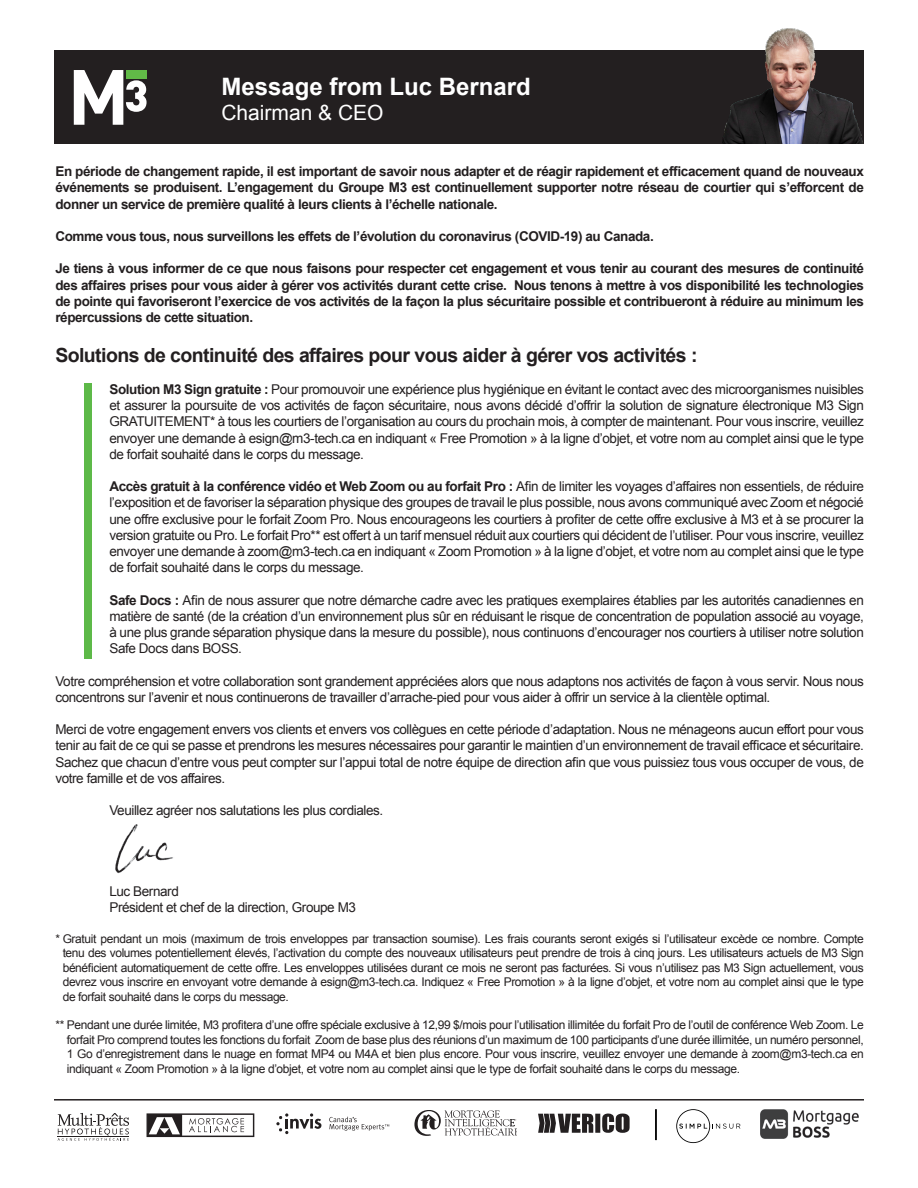
<style>
.page{position:relative;width:918px;height:1188px;background:#fff}
.page>*{position:absolute;margin:0;border:0;box-sizing:border-box;transform-origin:0 0}
.t1{font:700 24px "Arial";color:#fff}
.t2{font:21px "Arial";color:#fff}
.t3{font:700 19.5px "Arial";letter-spacing:-.03em;color:#231f20}
.t4{font:13.5px/16.2px "Arial";letter-spacing:-.03em;color:#231f20;text-align:justify}
.t5{font:700 13.5px/16.2px "Arial";letter-spacing:-.03em;color:#231f20;text-align:justify}
.t6{font:12px/14.4px "Arial";letter-spacing:-.03em;color:#231f20;text-align:justify}
.s1{font-weight:700}
</style>
<div class="page">
<div style="left:54px;top:51px;width:810px;height:93px;background:#231f20"></div>
<svg style="left:74px;top:70px;width:73px;height:55px"></svg>
<div style="left:126px;top:70px;width:21px;height:8px;background:#61ba47"></div>
<img style="left:723px;top:28px;width:141px;height:116px">
<hr style="left:54px;top:1099px;width:810px;height:2px;background:#231f20">
<img style="left:115px;top:824px;width:58px;height:50px">
<div style="left:85px;top:383px;width:7px;height:276px;background:#5db948"></div>
<svg style="left:676px;top:1109px;width:64px;height:34px"></svg>
<svg style="left:58px;top:1113px;width:71px;height:28px"></svg>
<svg style="left:538px;top:1114px;width:92px;height:19px"></svg>
<svg style="left:276px;top:1113px;width:45px;height:21px"></svg>
<svg style="left:329px;top:1117px;width:60px;height:14px"></svg>
<svg style="left:147px;top:1113px;width:107px;height:24px"></svg>
<img style="left:760px;top:1110px;width:99px;height:28px">
<hr style="left:655px;top:1109px;width:2px;height:31px;background:#000">
<svg style="left:414px;top:1111px;width:103px;height:25px"></svg>
<p class="t1" style="left:221px;top:71px;width:311px">Message from Luc Bernard</p>
<p class="t2" style="left:221px;top:99px;width:164px">Chairman &amp; CEO</p>
<p class="t5" style="left:55px;top:164px;width:810px">En période de changement rapide, il est important de savoir nous adapter et de réagir rapidement et efficacement quand de nouveaux événements se produisent. L’engagement du Groupe M3 est continuellement supporter notre réseau de courtier qui s’efforcent de donner un service de première qualité à leurs clients à l’échelle nationale.</p>
<p class="t5" style="left:55px;top:229px;width:600px">Comme vous tous, nous surveillons les effets de l’évolution du coronavirus (COVID-19) au Canada.</p>
<p class="t5" style="left:55px;top:261px;width:810px">Je tiens à vous informer de ce que nous faisons pour respecter cet engagement et vous tenir au courant des mesures de continuité des affaires prises pour vous aider à gérer vos activités durant cette crise. Nous tenons à mettre à vos disponibilité les technologies de pointe qui favoriseront l’exercice de vos activités de la façon la plus sécuritaire possible et contribueront à réduire au minimum les répercussions de cette situation.</p>
<p class="t3" style="left:55px;top:342px;width:644px">Solutions de continuité des affaires pour vous aider à gérer vos activités :</p>
<p class="t4" style="left:109px;top:381px;width:756px"><span class="s1">Solution M3 Sign gratuite :</span> Pour promouvoir une expérience plus hygiénique en évitant le contact avec des microorganismes nuisibles et assurer la poursuite de vos activités de façon sécuritaire, nous avons décidé d’offrir la solution de signature électronique M3 Sign GRATUITEMENT* à tous les courtiers de l’organisation au cours du prochain mois, à compter de maintenant. Pour vous inscrire, veuillez envoyer une demande à esign@m3-tech.ca en indiquant « Free Promotion » à la ligne d’objet, et votre nom au complet ainsi que le type de forfait souhaité dans le corps du message.</p>
<p class="t4" style="left:109px;top:478px;width:756px"><span class="s1">Accès gratuit à la conférence vidéo et Web Zoom ou au forfait Pro :</span> Afin de limiter les voyages d’affaires non essentiels, de réduire l’exposition et de favoriser la séparation physique des groupes de travail le plus possible, nous avons communiqué avec Zoom et négocié une offre exclusive pour le forfait Zoom Pro. Nous encourageons les courtiers à profiter de cette offre exclusive à M3 et à se procurer la version gratuite ou Pro. Le forfait Pro** est offert à un tarif mensuel réduit aux courtiers qui décident de l’utiliser. Pour vous inscrire, veuillez envoyer une demande à zoom@m3-tech.ca en indiquant « Zoom Promotion » à la ligne d’objet, et votre nom au complet ainsi que le type de forfait souhaité dans le corps du message.</p>
<p class="t4" style="left:109px;top:592px;width:756px"><span class="s1">Safe Docs :</span> Afin de nous assurer que notre démarche cadre avec les pratiques exemplaires établies par les autorités canadiennes en matière de santé (de la création d’un environnement plus sûr en réduisant le risque de concentration de population associé au voyage, à une plus grande séparation physique dans la mesure du possible), nous continuons d’encourager nos courtiers à utiliser notre solution Safe Docs dans BOSS.</p>
<p class="t4" style="left:55px;top:673px;width:810px">Votre compréhension et votre collaboration sont grandement appréciées alors que nous adaptons nos activités de façon à vous servir. Nous nous concentrons sur l’avenir et nous continuerons de travailler d’arrache-pied pour vous aider à offrir un service à la clientèle optimal.</p>
<p class="t4" style="left:55px;top:721px;width:810px">Merci de votre engagement envers vos clients et envers vos collègues en cette période d’adaptation. Nous ne ménageons aucun effort pour vous tenir au fait de ce qui se passe et prendrons les mesures nécessaires pour garantir le maintien d’un environnement de travail efficace et sécuritaire.<br>Sachez que chacun d’entre vous peut compter sur l’appui total de notre équipe de direction afin que vous puissiez tous vous occuper de vous, de votre famille et de vos affaires.</p>
<p class="t4" style="left:109px;top:802px;width:275px">Veuillez agréer nos salutations les plus cordiales.</p>
<p class="t4" style="left:109px;top:883px;width:71px">Luc Bernard</p>
<p class="t4" style="left:109px;top:900px;width:248px">Président et chef de la direction, Groupe M3</p>
<p class="t6" style="left:63px;top:932px;width:803px;text-indent:-7px">* Gratuit pendant un mois (maximum de trois enveloppes par transaction soumise). Les frais courants seront exigés si l’utilisateur excède ce nombre. Compte tenu des volumes potentiellement élevés, l’activation du compte des nouveaux utilisateurs peut prendre de trois à cinq jours. Les utilisateurs actuels de M3 Sign bénéficient automatiquement de cette offre. Les enveloppes utilisées durant ce mois ne seront pas facturées. Si vous n’utilisez pas M3 Sign actuellement, vous devrez vous inscrire en envoyant votre demande à esign@m3-tech.ca. Indiquez « Free Promotion » à la ligne d’objet, et votre nom au complet ainsi que le type de forfait souhaité dans le corps du message.</p>
<p class="t6" style="left:67px;top:1018px;width:798px;text-indent:-12px">** Pendant une durée limitée, M3 profitera d’une offre spéciale exclusive à 12,99 $/mois pour l’utilisation illimitée du forfait Pro de l’outil de conférence Web Zoom. Le forfait Pro comprend toutes les fonctions du forfait Zoom de base plus des réunions d’un maximum de 100 participants d’une durée illimitée, un numéro personnel, 1 Go d’enregistrement dans le nuage en format MP4 ou M4A et bien plus encore. Pour vous inscrire, veuillez envoyer une demande à zoom@m3-tech.ca en indiquant « Zoom Promotion » à la ligne d’objet, et votre nom au complet ainsi que le type de forfait souhaité dans le corps du message.</p>
</div>
